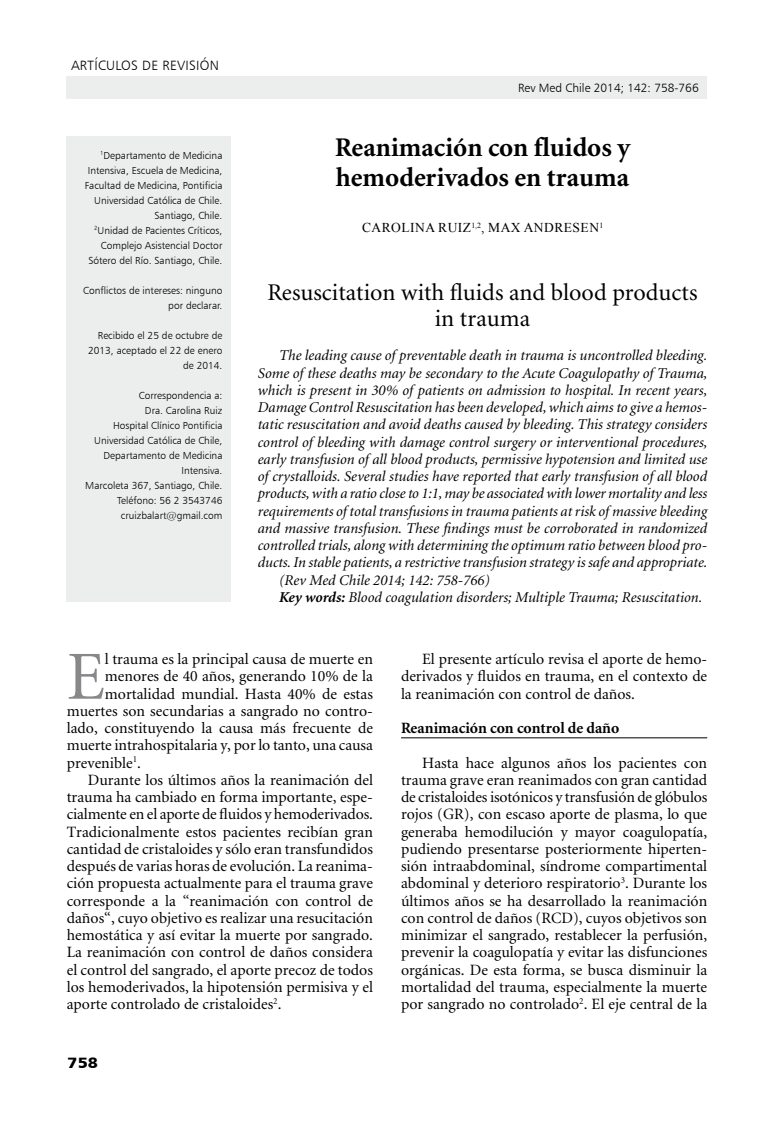
<style>
.page{position:relative;width:774px;height:1134px;background:#fff}
.page>*{position:absolute;margin:0;border:0;box-sizing:border-box;transform-origin:0 0}
.t1{font:68.85px "Minion";color:#87888a}
.t2{font:700 27px/30px "Minion";color:#000}
.t3{font:24px/25.5px "Minion";color:#000;text-align:center}
.t4{font:15.75px/17.2px "Minion";color:#000;text-align:justify}
.t5{font:700 15.75px "Minion";color:#000}
.t6{font:italic 15px "Minion";color:#000}
.t7{font:15px "Humanist 777 BT Black B";color:#000;scale:1.1 1}
.t8{font:13.5px "Times New Roman";letter-spacing:.035em;color:#000}
.t9{font:13.5px "Humanist 777 BT Light B";letter-spacing:.02em;color:#000}
.t10{font:12px "Humanist 777 BT Light B";color:#000}
.t11{font:10.2px/15px "Humanist 777 BT Light B";color:#000;text-align:right}
.s1{font-weight:700}
</style>
<div class="page">
<div style="left:67px;top:77px;width:640px;height:22px;background:#eceded"></div>
<div style="left:67px;top:136px;width:164px;height:466px;background:#eceded"></div>
<hr style="left:401px;top:737px;width:306px;height:1px;background:#000">
<p class="t9" style="left:71px;top:57px;width:150px">artículos de revisión</p>
<p class="t11" style="left:85px;top:148px;width:139px"><sup>1</sup>Departamento de Medicina<br>I ntensiva, Escuela de Medicina,<br>Facultad de Medicina, Pontificia<br>U niversidad Católica de Chile.<br>Santiago, Chile.<br><sup>2</sup>U nidad de Pacientes Críticos,<br>Complejo Asistencial Doctor<br>Sótero del Río. Santiago, Chile.</p>
<p class="t11" style="left:83px;top:283px;width:141px">Conflictos de intereses: ninguno por declarar.</p>
<p class="t11" style="left:88px;top:328px;width:136px">Recibido el 25 de octubre de<br>2013, aceptado el 22 de enero de 2014.</p>
<p class="t11" style="left:85px;top:388px;width:139px">Correspondencia a:<br>Dra. Carolina Ruiz<br>Hospital Clínico Pontificia<br>U niversidad Católica de Chile,<br>Departamento de Medicina<br>I ntensiva.<br>Marcoleta 367, Santiago, Chile.<br>Teléfono: 56 2 3543746 cruizbalart@gmail.com</p>
<p class="t10" style="left:518px;top:81px;width:182px">Rev Med Chile 2014; 142: 758-766</p>
<h2 class="t2" style="left:335px;top:133px;width:296px">Reanimación con fluidos y hemoderivados en trauma</h2>
<p class="t8" style="left:362px;top:218px;width:243px">CAROLINA RUIZ<sup>1,2</sup>, MAX ANDRESEN<sup>1</sup></p>
<h3 class="t3" style="left:268px;top:281px;width:431px">Resuscitation with fluids and blood products in trauma</h3>
<p class="t6" style="left:279px;top:348px;width:430px">The leading cause of preventable death in trauma is uncontrolled bleeding.</p>
<p class="t6" style="left:258px;top:365px;width:451px">Some of these deaths may be secondary to the Acute Coagulopathy of Trauma,</p>
<p class="t6" style="left:258px;top:383px;width:451px">which is present in 30% of patients on admission to hospital. In recent years,</p>
<p class="t6" style="left:258px;top:400px;width:451px">Damage Control Resuscitation has been developed, which aims to give a hemos-</p>
<p class="t6" style="left:258px;top:417px;width:451px">tatic resuscitation and avoid deaths caused by bleeding. This strategy considers</p>
<p class="t6" style="left:258px;top:434px;width:451px">control of bleeding with damage control surgery or interventional procedures,</p>
<p class="t6" style="left:258px;top:452px;width:451px">early transfusion of all blood products, permissive hypotension and limited use</p>
<p class="t6" style="left:258px;top:469px;width:451px">of crystalloids. Several studies have reported that early transfusion of all blood</p>
<p class="t6" style="left:258px;top:486px;width:451px">products, with a ratio close to 1:1, may be associated with lower mortality and less</p>
<p class="t6" style="left:258px;top:503px;width:451px">requirements of total transfusions in trauma patients at risk of massive bleeding</p>
<p class="t6" style="left:258px;top:521px;width:451px">and massive transfusion. These findings must be corroborated in randomized</p>
<p class="t6" style="left:258px;top:538px;width:451px">controlled trials, along with determining the optimum ratio between blood pro-</p>
<p class="t6" style="left:258px;top:555px;width:451px">ducts. In stable patients, a restrictive transfusion strategy is safe and appropriate.</p>
<p class="t6" style="left:279px;top:572px;width:212px">(Rev Med Chile 2014; 142: 758-766)</p>
<p class="t6" style="left:279px;top:590px;width:425px"><span class="s1">Key words:</span> Blood coagulation disorders; Multiple Trauma; Resuscitation.</p>
<h1 class="t1" style="left:67px;top:643px;width:40px">E</h1>
<p class="t4" style="left:105px;top:651px;width:270px">l trauma es la principal causa de muerte en</p>
<p class="t4" style="left:105px;top:668px;width:270px">menores de 40 años, generando 10% de la</p>
<p class="t4" style="left:105px;top:686px;width:270px">mortalidad mundial. Hasta 40% de estas</p>
<p class="t4" style="left:67px;top:703px;width:308px">muertes son secundarias a sangrado no contro-</p>
<p class="t4" style="left:67px;top:720px;width:308px">lado, constituyendo la causa más frecuente de</p>
<p class="t4" style="left:67px;top:737px;width:308px">muerte intrahospitalaria y, por lo tanto, una causa</p>
<p class="t4" style="left:67px;top:755px;width:76px">prevenible<sup>1</sup>.</p>
<p class="t4" style="left:88px;top:772px;width:286px">Durante los últimos años la reanimación del</p>
<p class="t4" style="left:67px;top:789px;width:308px">trauma ha cambiado en forma importante, espe-</p>
<p class="t4" style="left:67px;top:806px;width:308px">cialmente en el aporte de fluidos y hemoderivados.</p>
<p class="t4" style="left:67px;top:824px;width:308px">Tradicionalmente estos pacientes recibían gran</p>
<p class="t4" style="left:67px;top:841px;width:308px">cantidad de cristaloides y sólo eran transfundidos</p>
<p class="t4" style="left:67px;top:858px;width:308px">después de varias horas de evolución. La reanima-</p>
<p class="t4" style="left:67px;top:875px;width:308px">ción propuesta actualmente para el trauma grave</p>
<p class="t4" style="left:67px;top:893px;width:308px">corresponde a la “reanimación con control de</p>
<p class="t4" style="left:67px;top:910px;width:308px">daños“, cuyo objetivo es realizar una resucitación</p>
<p class="t4" style="left:67px;top:927px;width:308px">hemostática y así evitar la muerte por sangrado.</p>
<p class="t4" style="left:67px;top:944px;width:308px">La reanimación con control de daños considera</p>
<p class="t4" style="left:67px;top:962px;width:308px">el control del sangrado, el aporte precoz de todos</p>
<p class="t4" style="left:67px;top:979px;width:308px">los hemoderivados, la hipotensión permisiva y el</p>
<p class="t4" style="left:67px;top:996px;width:216px">aporte controlado de cristaloides<sup>2</sup>.</p>
<p class="t7" style="left:68px;top:1053px;width:29px">758</p>
<p class="t4" style="left:401px;top:651px;width:308px;text-indent:21px">El presente artículo revisa el aporte de hemo&shy;derivados y fluidos en trauma, en el contexto de la reanimación con control de daños.</p>
<p class="t5" style="left:401px;top:720px;width:220px">Reanimación con control de daño</p>
<p class="t4" style="left:401px;top:755px;width:308px;text-indent:21px">Hasta hace algunos años los pacientes con trauma grave eran reanimados con gran cantidad de cristaloides isotónicos y transfusión de glóbulos rojos (GR), con escaso aporte de plasma, lo que generaba hemodilución y mayor coagulopatía, pudiendo presentarse posteriormente hiperten&shy;sión intraabdominal, síndrome compartimental abdominal y deterioro respiratorio<sup>3</sup>. Durante los últimos años se ha desarrollado la reanimación con control de daños (RCD), cuyos objetivos son minimizar el sangrado, restablecer la perfusión, prevenir la coagulopatía y evitar las disfunciones orgánicas. De esta forma, se busca disminuir la mortalidad del trauma, especialmente la muerte por sangrado no controlado<sup>2</sup>. El eje central de la</p>
</div>
